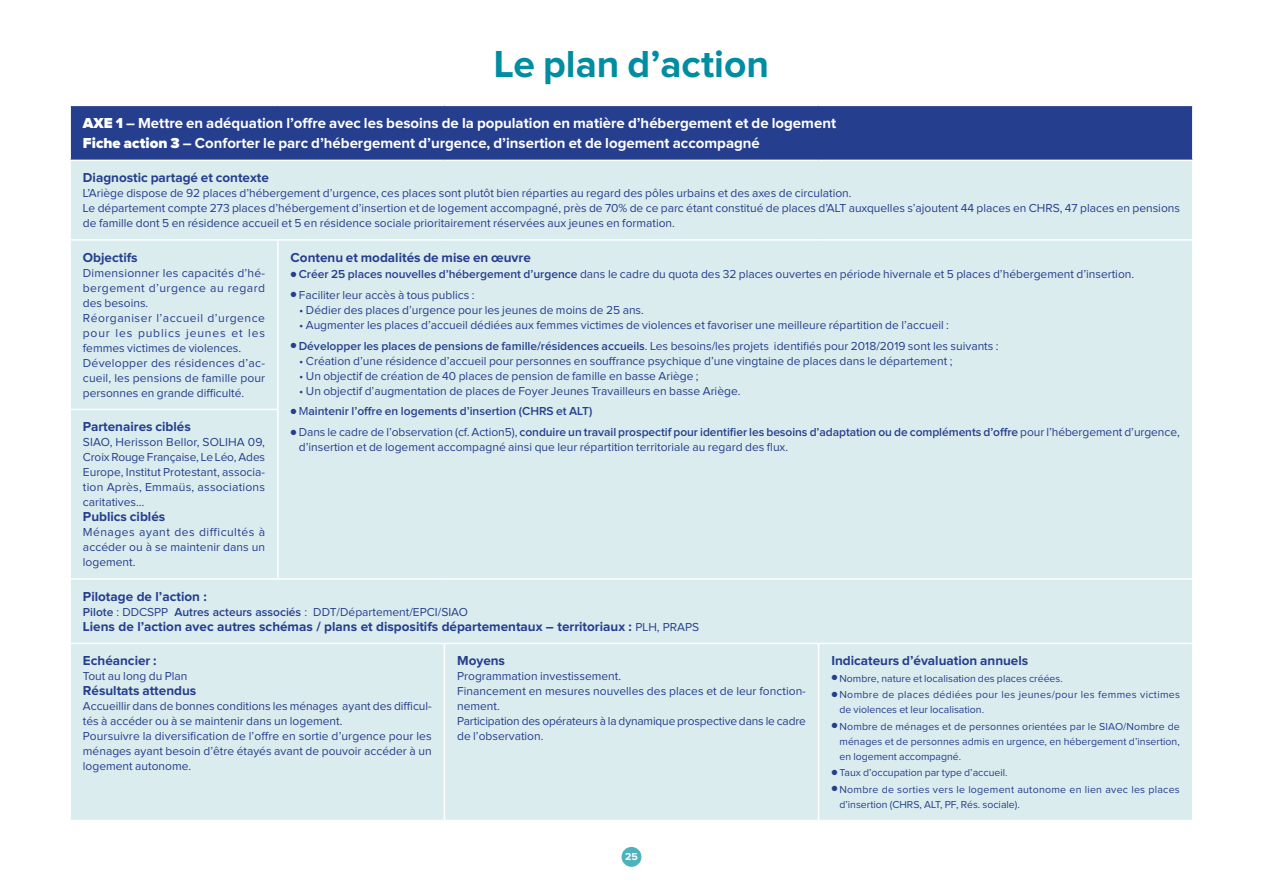
<style>
.page{position:relative;width:1263px;height:893px;background:#fff}
.page>*{position:absolute;margin:0;border:0;box-sizing:border-box;transform-origin:0 0}
.t1{font:700 39px "Proxima Nova";color:#008da2}
.t2{font:700 15px/19.5px "Proxima Nova";color:#fff}
.t3{font:700 13.5px "Proxima Nova";color:#253f8e}
.t4{font:12px/15px "Proxima Nova";color:#253f8e}
.t5{font:12px/15px "Proxima Nova";letter-spacing:.02em;color:#253f8e}
.t6{font:10.5px/16.5px "Proxima Nova";color:#253f8e}
.t7{font:10.5px/16.5px "Proxima Nova";letter-spacing:.03em;color:#253f8e}
.t8{font:10.5px/16.5px "Proxima Nova";letter-spacing:.025em;color:#253f8e}
.t9{font:700 10.5px "Proxima Nova";color:#fff}
.s1{font-weight:900}
.s2{font-weight:600}
.s3{font-weight:400;font-size:12px}
</style>
<div class="page">
<div style="left:621px;top:847px;width:20px;height:20px;background:#4eb2bc;border-radius:50%"></div>
<div style="left:70px;top:105px;width:1123px;height:55px;background:#253f8e"></div>
<div style="left:71px;top:161px;width:1121px;height:659px;background:#dbecee"></div>
<div style="left:71px;top:241px;width:1121px;height:402px;background:#dbecee"></div>
<hr style="left:69px;top:105px;width:209px;height:1px;background:#fff">
<hr style="left:69px;top:106px;width:2px;height:54px;background:#fff">
<hr style="left:278px;top:105px;width:166px;height:1px;background:#fff">
<hr style="left:444px;top:105px;width:375px;height:1px;background:#fff">
<hr style="left:819px;top:105px;width:374px;height:1px;background:#fff">
<hr style="left:1192px;top:106px;width:1px;height:54px;background:#fff">
<hr style="left:69px;top:239px;width:209px;height:2px;background:#fff">
<hr style="left:278px;top:239px;width:166px;height:2px;background:#fff">
<hr style="left:277px;top:241px;width:2px;height:168px;background:#fff">
<hr style="left:444px;top:239px;width:375px;height:2px;background:#fff">
<hr style="left:819px;top:239px;width:374px;height:2px;background:#fff">
<hr style="left:69px;top:409px;width:210px;height:1px;background:#fff">
<hr style="left:277px;top:410px;width:2px;height:168px;background:#fff">
<hr style="left:69px;top:578px;width:209px;height:2px;background:#fff">
<hr style="left:278px;top:578px;width:166px;height:2px;background:#fff">
<hr style="left:444px;top:578px;width:375px;height:2px;background:#fff">
<hr style="left:819px;top:578px;width:374px;height:2px;background:#fff">
<hr style="left:69px;top:643px;width:209px;height:1px;background:#fff">
<hr style="left:278px;top:643px;width:166px;height:1px;background:#fff">
<hr style="left:444px;top:643px;width:375px;height:1px;background:#fff">
<hr style="left:444px;top:644px;width:1px;height:176px;background:#fff">
<hr style="left:819px;top:643px;width:374px;height:1px;background:#fff">
<hr style="left:818px;top:644px;width:1px;height:176px;background:#fff">
<svg style="left:291px;top:271px;width:5px;height:6px"></svg>
<svg style="left:291px;top:292px;width:5px;height:5px"></svg>
<svg style="left:291px;top:343px;width:5px;height:5px"></svg>
<svg style="left:291px;top:409px;width:5px;height:5px"></svg>
<svg style="left:291px;top:429px;width:5px;height:6px"></svg>
<svg style="left:832px;top:675px;width:5px;height:5px"></svg>
<svg style="left:832px;top:691px;width:5px;height:6px"></svg>
<svg style="left:832px;top:723px;width:5px;height:5px"></svg>
<svg style="left:832px;top:769px;width:5px;height:6px"></svg>
<svg style="left:832px;top:786px;width:5px;height:5px"></svg>
<h1 class="t1" style="left:494px;top:46px;width:277px">Le plan d’action</h1>
<p class="t2" style="left:83px;top:114px;width:755px"><span class="s1">AXE 1</span> – Mettre en adéquation l’offre avec les besoins de la population en matière d’hébergement et de logement<br><span class="s1">Fiche action 3</span> – Conforter le parc d’hébergement d’urgence, d’insertion et de logement accompagné</p>
<p class="t3" style="left:83px;top:171px;width:187px">Diagnostic partagé et contexte</p>
<p class="t4" style="left:83px;top:186px;width:1099px">L’Ariège dispose de 92 places d’hébergement d’urgence, ces places sont plutôt bien réparties au regard des pôles urbains et des axes de circulation.<br>Le département compte 273 places d’hébergement d’insertion et de logement accompagné, près de 70% de ce parc étant constitué de places d’ALT auxquelles s’ajoutent 44 places en CHRS, 47 places en pensions de famille dont 5 en résidence accueil et 5 en résidence sociale prioritairement réservées aux jeunes en formation.</p>
<p class="t3" style="left:83px;top:251px;width:56px">Objectifs</p>
<p class="t5" style="left:83px;top:266px;width:184px">Dimensionner les capacités d’hé&shy;bergement d’urgence au regard des besoins.<br>Réorganiser l’accueil d’urgence pour les publics jeunes et les femmes victimes de violences.<br>Développer des résidences d’ac&shy;cueil, les pensions de famille pour personnes en grande difficulté.</p>
<p class="t3" style="left:291px;top:251px;width:242px">Contenu et modalités de mise en œuvre</p>
<p class="t4" style="left:299px;top:264px;width:837px;line-height:20.7px"><span class="s2">Créer 25 places nouvelles d’hébergement d’urgence</span> dans le cadre du quota des 32 places ouvertes en période hivernale et 5 places d’hébergement d’insertion.<br>Faciliter leur accès à tous publics :</p>
<p class="t4" style="left:299px;top:303px;width:346px">• Dédier des places d’urgence pour les jeunes de moins de 25 ans.</p>
<p class="t4" style="left:299px;top:315px;width:701px;line-height:20.7px">• Augmenter les places d’accueil dédiées aux femmes victimes de violences et favoriser une meilleure répartition de l’accueil :<br><span class="s2">Développer les places de pensions de famille/résidences accueils</span>. Les besoins/les projets identifiés pour 2018/2019 sont les suivants :</p>
<p class="t4" style="left:299px;top:354px;width:655px">• Création d’une résidence d’accueil pour personnes en souffrance psychique d’une vingtaine de places dans le département ;</p>
<p class="t4" style="left:299px;top:369px;width:401px">• Un objectif de création de 40 places de pension de famille en basse Ariège ;</p>
<p class="t4" style="left:299px;top:381px;width:882px;line-height:20.7px">• Un objectif d’augmentation de places de Foyer Jeunes Travailleurs en basse Ariège.<br>M<span class="s2">aintenir l’offre en logements d’insertion (CHRS et ALT)<br></span>Dans le cadre de l’observation (cf. Action5), <span class="s2">conduire un travail prospectif pour identifier les besoins d’adaptation ou de compléments d’offre</span> pour l’hébergement d’urgence,</p>
<p class="t4" style="left:299px;top:440px;width:491px">d’insertion et de logement accompagné ainsi que leur répartition territoriale au regard des flux.</p>
<p class="t3" style="left:83px;top:420px;width:109px">Partenaires ciblés</p>
<p class="t4" style="left:83px;top:435px;width:184px;text-align:justify">SIAO, Herisson Bellor, SOLIHA 09, Croix Rouge Française, Le Léo, Ades Europe, Institut Protestant, associa&shy;tion Après, Emmaüs, associations caritatives…</p>
<p class="t3" style="left:83px;top:510px;width:84px">Publics ciblés</p>
<p class="t4" style="left:83px;top:525px;width:184px;text-align:justify">Ménages ayant des difficultés à accéder ou à se maintenir dans un logement.</p>
<p class="t3" style="left:83px;top:590px;width:125px">Pilotage de l’action :</p>
<p class="t4" style="left:83px;top:605px;width:386px"><span class="s2">Pilote</span> : DDCSPP <span class="s2">Autres acteurs associés</span> : DDT/Département/EPCI/SIAO</p>
<p class="t3" style="left:83px;top:620px;width:618px">Liens de l’action avec autres schémas / plans et dispositifs départementaux – territoriaux : <span class="s3">PLH, PRAPS</span></p>
<p class="t3" style="left:83px;top:655px;width:75px">Echéancier :</p>
<p class="t4" style="left:83px;top:669px;width:106px">Tout au long du Plan</p>
<p class="t3" style="left:83px;top:685px;width:115px">Résultats attendus</p>
<p class="t4" style="left:83px;top:699px;width:350px">Accueillir dans de bonnes conditions les ménages ayant des difficul&shy;tés à accéder ou à se maintenir dans un logement.<br>Poursuivre la diversification de l’offre en sortie d’urgence pour les ménages ayant besoin d’être étayés avant de pouvoir accéder à un logement autonome.</p>
<p class="t3" style="left:831px;top:655px;width:198px">Indicateurs d’évaluation annuels</p>
<p class="t7" style="left:839px;top:670px;width:342px">Nombre, nature et localisation des places créées.<br>Nombre de places dédiées pour les jeunes/pour les femmes victimes</p>
<p class="t6" style="left:839px;top:702px;width:342px">de violences et leur localisation.<br>Nombre de ménages et de personnes orientées par le SIAO/Nombre de</p>
<p class="t6" style="left:839px;top:734px;width:342px;line-height:15px">ménages et de personnes admis en urgence, en hébergement d’insertion, en logement accompagné.</p>
<p class="t8" style="left:839px;top:765px;width:342px">Taux d’occupation par type d’accueil.<br>Nombre de sorties vers le logement autonome en lien avec les places</p>
<p class="t6" style="left:839px;top:796px;width:182px">d’insertion (CHRS, ALT, PF, Rés. sociale).</p>
<p class="t3" style="left:457px;top:655px;width:49px">Moyens</p>
<p class="t4" style="left:457px;top:669px;width:350px">Programmation investissement.<br>Financement en mesures nouvelles des places et de leur fonction&shy;nement.<br>Participation des opérateurs à la dynamique prospective dans le cadre de l’observation.</p>
<p class="t9" style="left:625px;top:852px;width:14px">25</p>
</div>
